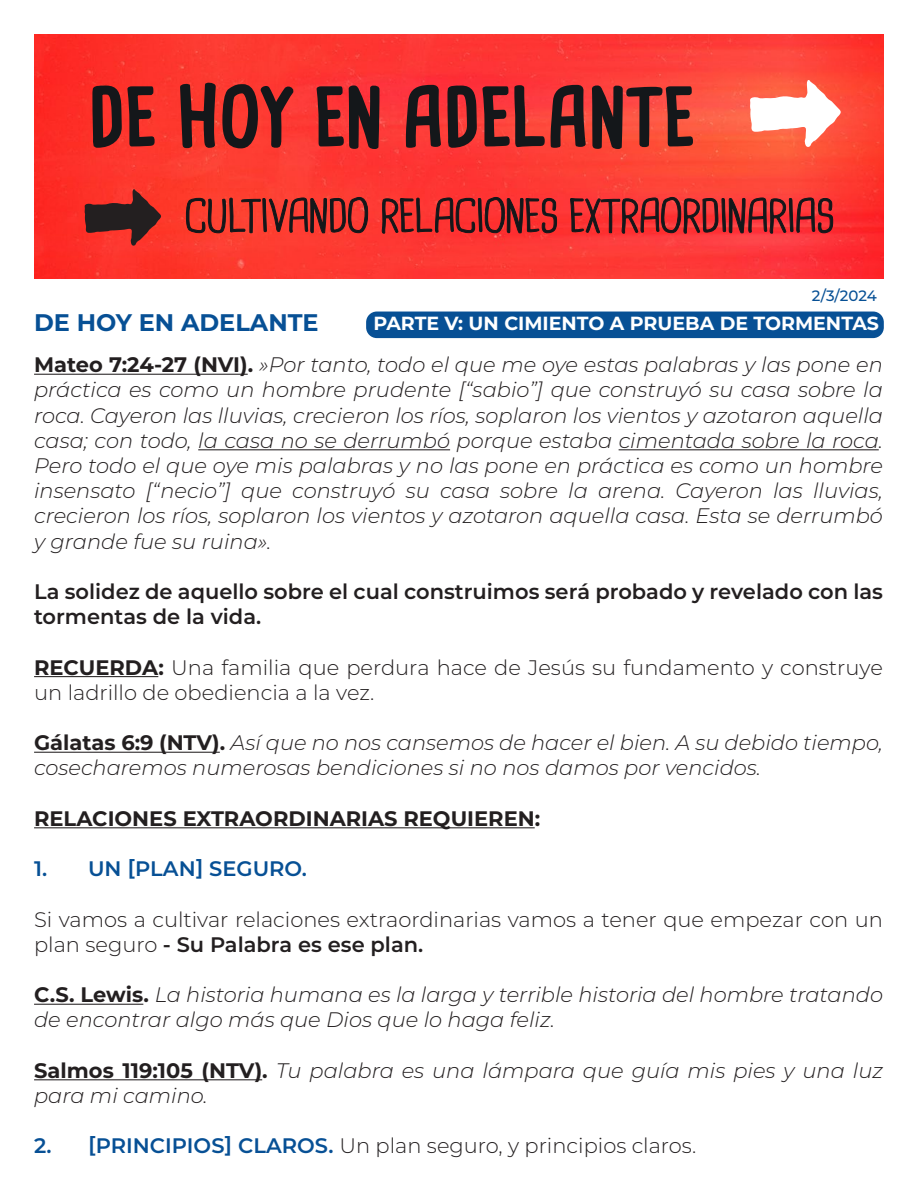
<style>
.page{position:relative;width:918px;height:1188px;background:#fff}
.page>*{position:absolute;margin:0;border:0;box-sizing:border-box;transform-origin:0 0}
.t1{font:700 75.75px "Cardenio Modern";letter-spacing:-.01em;color:#14171a;scale:1.1 1}
.t2{font:44.7px "Cardenio Modern";letter-spacing:-.025em;color:#14171a;scale:1.16 1}
.t3{font:700 24px "Montserrat";color:#075095}
.t4{font:italic 300 21px/25.2px "Montserrat";color:#231f20}
.t5{font:300 21px/25.2px "Montserrat";color:#231f20}
.t6{font:600 21px/25.2px "Montserrat";color:#231f20}
.t7{font:700 21px "Montserrat";color:#231f20}
.t8{font:600 21px "Montserrat";color:#075095}
.t9{font:700 19.05px "Montserrat";color:#fff}
.t10{font:500 15px "Montserrat";color:#075095}
.s1{font-weight:700;font-style:normal}
.s2{font-weight:700}
.s3{font-weight:600}
.s4{font-weight:600;color:#075095}
</style>
<div class="page">
<img style="left:34px;top:34px;width:850px;height:244px">
<svg style="left:90px;top:84px;width:66px;height:65px"></svg>
<svg style="left:179px;top:34px;width:662px;height:243px"></svg>
<svg style="left:84px;top:189px;width:77px;height:57px"></svg>
<div style="left:366px;top:312px;width:518px;height:26px;background:#075095;border-radius:11px"></div>
<hr style="left:34px;top:374px;width:214px;height:1px;background:#231f20">
<hr style="left:198px;top:449px;width:252px;height:1px;background:#231f20">
<hr style="left:619px;top:449px;width:260px;height:1px;background:#231f20">
<hr style="left:34px;top:676px;width:124px;height:1px;background:#231f20">
<hr style="left:34px;top:752px;width:186px;height:1px;background:#231f20">
<hr style="left:34px;top:827px;width:501px;height:1px;background:#231f20">
<hr style="left:34px;top:1004px;width:109px;height:1px;background:#231f20">
<hr style="left:34px;top:1079px;width:228px;height:1px;background:#231f20">
<h1 class="t1" style="left:89px;top:65px;width:553px">DE HOY EN ADELANTE</h1>
<h2 class="t2" style="left:184px;top:189px;width:562px">CULTIVANDO RELACIONES EXTRAORDINARIAS</h2>
<p class="t10" style="left:812px;top:285px;width:66px">2/3/2024</p>
<p class="t3" style="left:34px;top:305px;width:286px">DE HOY EN ADELANTE</p>
<p class="t9" style="left:373px;top:310px;width:507px">PARTE V: UN CIMIENTO A PRUEBA DE TORMENTAS</p>
<p class="t4" style="left:34px;top:351px;width:851px;text-align:justify"><span class="s1">Mateo 7:24-27 (NVI).</span> »Por tanto, todo el que me oye estas palabras y las pone en práctica es como un hombre prudente [“sabio”] que construyó su casa sobre la roca. Cayeron las lluvias, crecieron los ríos, soplaron los vientos y azotaron aquella casa; con todo, la casa no se derrumbó porque estaba cimentada sobre la roca.<br>Pero todo el que oye mis palabras y no las pone en práctica es como un hombre insensato [“necio”] que construyó su casa sobre la arena. Cayeron las lluvias, crecieron los ríos, soplaron los vientos y azotaron aquella casa. Esta se derrumbó y grande fue su ruina».</p>
<p class="t6" style="left:34px;top:578px;width:850px">La solidez de aquello sobre el cual construimos será probado y revelado con las tormentas de la vida.</p>
<p class="t5" style="left:34px;top:654px;width:850px"><span class="s2">RECUERDA:</span> Una familia que perdura hace de Jesús su fundamento y construye un ladrillo de obediencia a la vez.</p>
<p class="t4" style="left:34px;top:729px;width:850px"><span class="s1">Gálatas 6:9 (NTV).</span> Así que no nos cansemos de hacer el bien. A su debido tiempo, cosecharemos numerosas bendiciones si no nos damos por vencidos.</p>
<p class="t7" style="left:34px;top:803px;width:508px">RELACIONES EXTRAORDINARIAS REQUIEREN:</p>
<p class="t8" style="left:34px;top:854px;width:274px">1. UN [PLAN] SEGURO.</p>
<p class="t5" style="left:34px;top:906px;width:850px">Si vamos a cultivar relaciones extraordinarias vamos a tener que empezar con un plan seguro <span class="s3">- Su Palabra es ese plan.</span></p>
<p class="t4" style="left:34px;top:981px;width:850px"><span class="s1">C.S. Lewis.</span> La historia humana es la larga y terrible historia del hombre tratando de encontrar algo más que Dios que lo haga feliz.</p>
<p class="t4" style="left:34px;top:1057px;width:850px"><span class="s1">Salmos 119:105 (NTV).</span> Tu palabra es una lámpara que guía mis pies y una luz para mi camino.</p>
<p class="t5" style="left:34px;top:1133px;width:664px"><span class="s4">2. [PRINCIPIOS] CLAROS.</span> Un plan seguro, y principios claros.</p>
</div>
